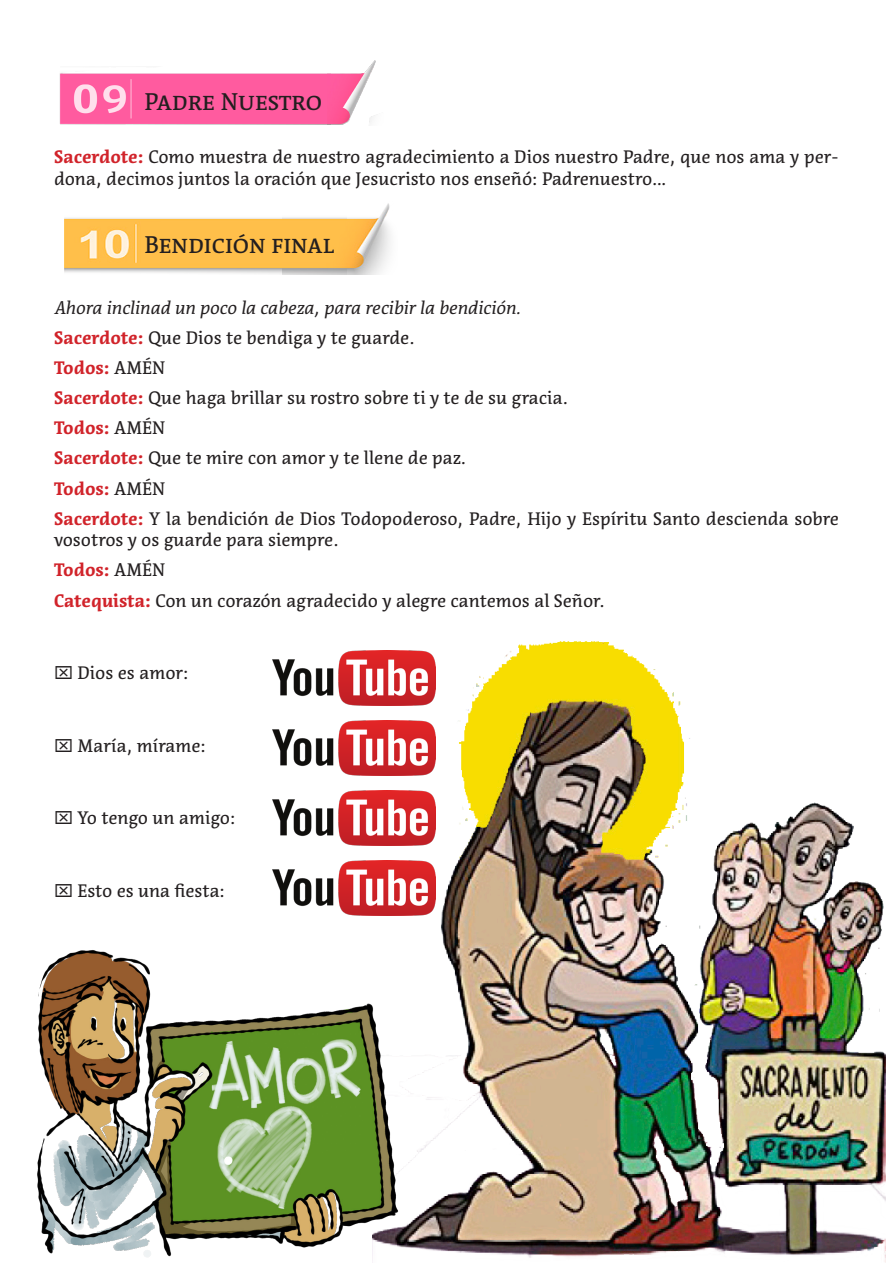
<style>
.page{position:relative;width:893px;height:1263px;background:#fff}
.page>*{position:absolute;margin:0;border:0;box-sizing:border-box;transform-origin:0 0}
.t1{font:24px "Acuta";color:#231f20}
.t2{font:18px/21.6px "Acuta";color:#231f20}
.t3{font:italic 300 18px "Acuta";color:#231f20}
.t4{font:700 18px "Acuta";letter-spacing:-.005em;color:#d1232a}
.s1{font-weight:700;color:#d1232a}
.s2{font-weight:400;color:#231f20}
</style>
<div class="page">
<img style="left:59px;top:73px;width:268px;height:52px">
<img style="left:64px;top:217px;width:219px;height:57px">
<img style="left:283px;top:203px;width:107px;height:71px">
<img style="left:327px;top:60px;width:49px;height:65px">
<img style="left:272px;top:650px;width:100px;height:55px">
<img style="left:272px;top:720px;width:100px;height:56px">
<img style="left:272px;top:790px;width:100px;height:56px">
<img style="left:272px;top:861px;width:100px;height:55px">
<img style="left:372px;top:641px;width:514px;height:622px">
<img style="left:37px;top:935px;width:378px;height:328px">
<p class="t1" style="left:145px;top:87px;width:179px">Padre Nuestro</p>
<p class="t2" style="left:54px;top:146px;width:786px"><span class="s1">Sacerdote:</span> Como muestra de nuestro agradecimiento a Dios nuestro Padre, que nos ama y per&shy;dona, decimos juntos la oración que Jesucristo nos enseñó: Padrenuestro...</p>
<p class="t1" style="left:145px;top:231px;width:191px">Bendición final</p>
<p class="t3" style="left:54px;top:297px;width:468px">Ahora inclinad un poco la cabeza, para recibir la bendición.</p>
<p class="t2" style="left:54px;top:327px;width:362px"><span class="s1">Sacerdote:</span> Que Dios te bendiga y te guarde.</p>
<p class="t4" style="left:54px;top:357px;width:113px">Todos: <span class="s2">AMÉN</span></p>
<p class="t2" style="left:54px;top:387px;width:515px"><span class="s1">Sacerdote:</span> Que haga brillar su rostro sobre ti y te de su gracia.</p>
<p class="t4" style="left:54px;top:417px;width:113px">Todos: <span class="s2">AMÉN</span></p>
<p class="t2" style="left:54px;top:447px;width:414px"><span class="s1">Sacerdote:</span> Que te mire con amor y te llene de paz.</p>
<p class="t4" style="left:54px;top:477px;width:113px">Todos: <span class="s2">AMÉN</span></p>
<p class="t2" style="left:54px;top:508px;width:787px"><span class="s1">Sacerdote:</span> Y la bendición de Dios Todopoderoso, Padre, Hijo y Espíritu Santo descienda sobre vosotros y os guarde para siempre.</p>
<p class="t4" style="left:54px;top:559px;width:113px">Todos: <span class="s2">AMÉN</span></p>
<p class="t2" style="left:54px;top:589px;width:552px"><span class="s1">Catequista:</span> Con un corazón agradecido y alegre cantemos al Señor.</p>
<p class="t2" style="left:77px;top:662px;width:113px">Dios es amor:</p>
<p class="t2" style="left:77px;top:735px;width:130px">María, mírame:</p>
<p class="t2" style="left:77px;top:807px;width:160px">Yo tengo un amigo:</p>
<p class="t2" style="left:77px;top:880px;width:149px">Esto es una fiesta:</p>
</div>
